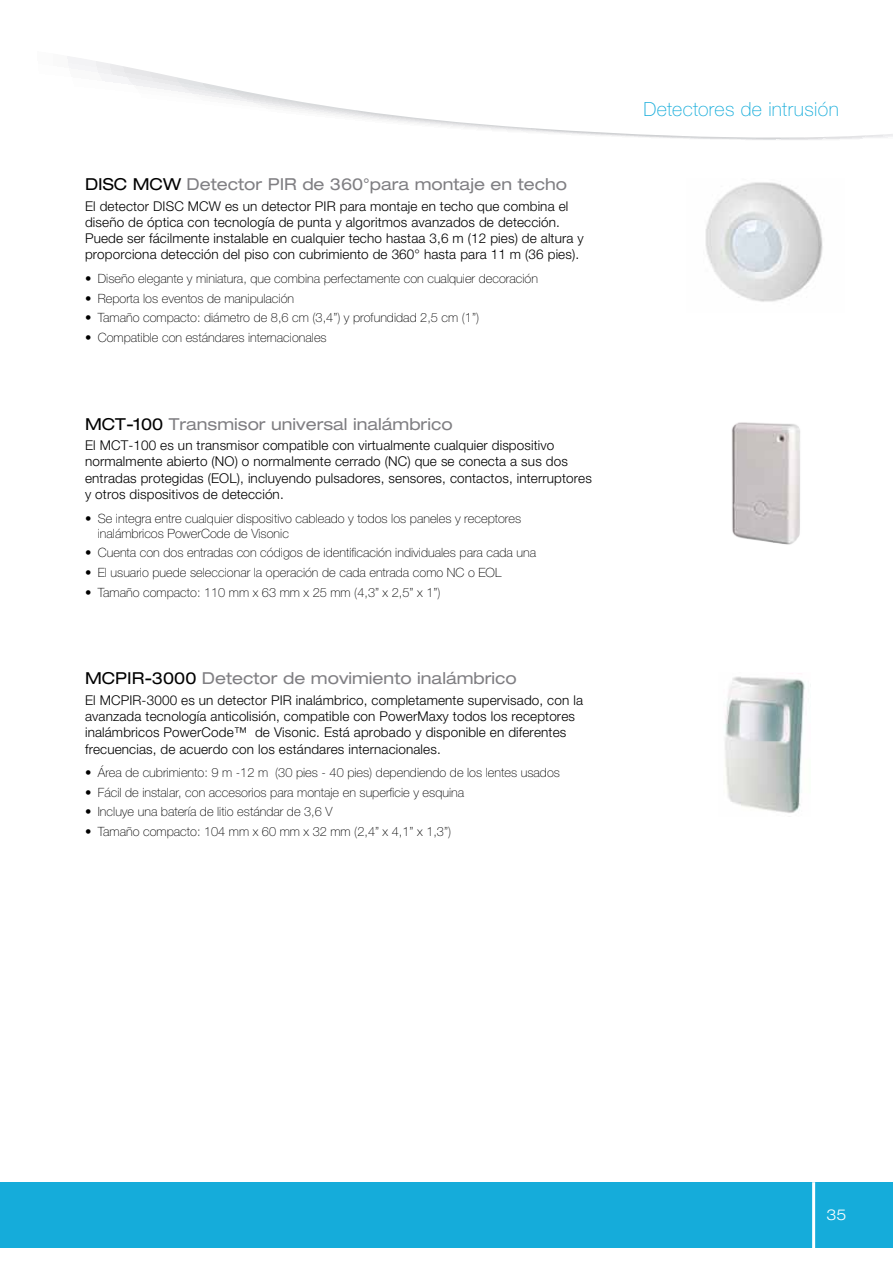
<style>
.page{position:relative;width:893px;height:1263px;background:#fff}
.page>*{position:absolute;margin:0;border:0;box-sizing:border-box;transform-origin:0 0}
.t1{font:100 19.5px "Helvetica Neue LT Pro";letter-spacing:.02em;color:#15acda}
.t2{font:expanded 16.5px "Helvetica Neue LT Pro";color:#807f83}
.t3{font:300 expanded 15px "Helvetica Neue LT Pro";color:#fff}
.t4{font:300 13.5px/16.2px "Helvetica Neue LT Pro";letter-spacing:.01em;color:#000}
.t5{font:100 12.75px/15.3px "Helvetica Neue LT Pro";color:#000}
.s1{color:#000}
</style>
<div class="page">
<svg style="left:67px;top:56px;width:826px;height:84px"></svg>
<div style="left:0;top:1182px;width:893px;height:66px;background:#15acda"></div>
<hr style="left:812px;top:1182px;width:3px;height:66px;background:#fff">
<img style="left:705px;top:182px;width:118px;height:120px">
<img style="left:731px;top:422px;width:69px;height:123px">
<img style="left:725px;top:676px;width:80px;height:137px">
<p class="t2" style="left:85px;top:175px;width:484px"><span class="s1">DISC MCW</span> Detector PIR de 360°para montaje en techo</p>
<p class="t4" style="left:85px;top:198px;width:500px">El detector DISC MCW es un detector PIR para montaje en techo que combina el diseño de óptica con tecnología de punta y algoritmos avanzados de detección.<br>Puede ser fácilmente instalable en cualquier techo hastaa 3,6 m (12 pies) de altura y proporciona detección del piso con cubrimiento de 360° hasta para 11 m (36 pies).</p>
<p class="t5" style="left:85px;top:271px;width:454px">• Diseño elegante y miniatura, que combina perfectamente con cualquier decoración</p>
<p class="t5" style="left:85px;top:291px;width:211px">• Reporta los eventos de manipulación</p>
<p class="t5" style="left:85px;top:310px;width:396px">• Tamaño compacto: diámetro de 8,6 cm (3,4”) y profundidad 2,5 cm (1”)</p>
<p class="t5" style="left:85px;top:330px;width:243px">• Compatible con estándares internacionales</p>
<p class="t2" style="left:85px;top:414px;width:369px"><span class="s1">MCT-100</span> Transmisor universal inalámbrico</p>
<p class="t4" style="left:85px;top:437px;width:508px">El MCT-100 es un transmisor compatible con virtualmente cualquier dispositivo normalmente abierto (NO) o normalmente cerrado (NC) que se conecta a sus dos entradas protegidas (EOL), incluyendo pulsadores, sensores, contactos, interruptores y otros dispositivos de detección.</p>
<p class="t5" style="left:98px;top:510px;width:425px;text-indent:-13px">• Se integra entre cualquier dispositivo cableado y todos los paneles y receptores inalámbricos PowerCode de Visonic</p>
<p class="t5" style="left:85px;top:545px;width:453px">• Cuenta con dos entradas con códigos de identificación individuales para cada una</p>
<p class="t5" style="left:85px;top:565px;width:418px">• El usuario puede seleccionar la operación de cada entrada como NC o EOL</p>
<p class="t5" style="left:85px;top:584px;width:357px">• Tamaño compacto: 110 mm x 63 mm x 25 mm (4,3” x 2,5” x 1”)</p>
<p class="t2" style="left:85px;top:669px;width:433px"><span class="s1">MCPIR-3000</span> Detector de movimiento inalámbrico</p>
<p class="t4" style="left:85px;top:692px;width:499px">El MCPIR-3000 es un detector PIR inalámbrico, completamente supervisado, con la avanzada tecnología anticolisión, compatible con PowerMaxy todos los receptores inalámbricos PowerCode™ de Visonic. Está aprobado y disponible en diferentes frecuencias, de acuerdo con los estándares internacionales.</p>
<p class="t5" style="left:85px;top:765px;width:476px">• Área de cubrimiento: 9 m -12 m (30 pies - 40 pies) dependiendo de los lentes usados</p>
<p class="t5" style="left:85px;top:785px;width:381px">• Fácil de instalar, con accesorios para montaje en superficie y esquina</p>
<p class="t5" style="left:85px;top:804px;width:249px">• Incluye una batería de litio estándar de 3,6 V</p>
<p class="t5" style="left:85px;top:824px;width:368px">• Tamaño compacto: 104 mm x 60 mm x 32 mm (2,4” x 4,1” x 1,3”)</p>
<p class="t1" style="left:643px;top:98px;width:197px">Detectores de intrusión</p>
<p class="t3" style="left:826px;top:1205px;width:22px">35</p>
</div>
